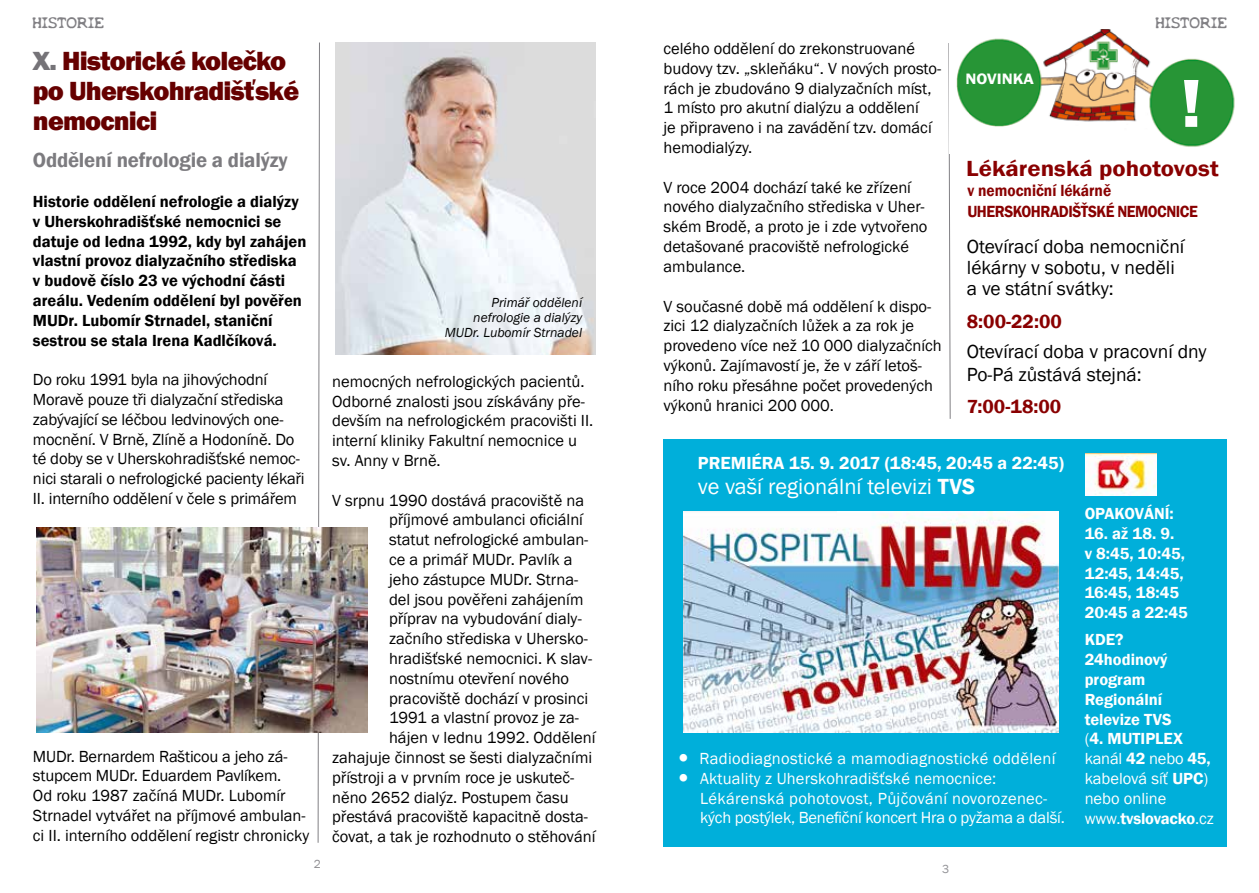
<style>
.page{position:relative;width:1259px;height:893px;background:#fff}
.page>*{position:absolute;margin:0;border:0;box-sizing:border-box;transform-origin:0 0}
.t1{font:600 70.35px "Franklin Gothic";color:#fff;scale:1.1 1}
.t2{font:800 27px/30px "Franklin Gothic";letter-spacing:-.03em;color:#600}
.t3{font:22.5px "Franklin Gothic";color:#fff}
.t4{font:600 22.5px "Franklin Gothic";color:#890001;scale:1.1 1}
.t5{font:600 21px "Franklin Gothic";letter-spacing:-.01em;color:#7c7b7f}
.t6{font:19.5px/21px "Franklin Gothic";color:#000}
.t7{font:600 19.5px "Franklin Gothic";color:#890001}
.t8{font:600 18px "Franklin Gothic";color:#fff}
.t9{font:600 16.65px/21.1px "Franklin Gothic";letter-spacing:-.03em;color:#890001;scale:.93 1}
.t10{font:16.5px/19.8px "Franklin Gothic";color:#000}
.t11{font:600 16.5px/19.8px "Franklin Gothic";color:#000}
.t12{font:600 16.5px/19.8px "Franklin Gothic";color:#fff}
.t13{font:16.5px/19.8px "Franklin Gothic";letter-spacing:.01em;color:#fff}
.t14{font:600 15.45px "Franklin Gothic";color:#fff;scale:1.1 1}
.t15{font:14.4px "X Files Regular";color:#818084}
.t16{font:italic 13.5px/15px "Franklin Gothic";color:#000;text-align:right}
.t17{font:12px "Franklin Gothic";color:#8f8e92}
.t18{font:12px "Franklin Gothic";color:#939397}
.s1{color:#757378}
.s2{font-weight:600}
.s3{font-size:27px}
.s4{font-weight:400}
</style>
<div class="page">
<svg style="left:318px;top:42px;width:2px;height:801px"></svg>
<div style="left:663px;top:440px;width:563px;height:407px;background:#00afda"></div>
<img style="left:683px;top:512px;width:375px;height:220px">
<img style="left:1085px;top:453px;width:71px;height:42px">
<svg style="left:948px;top:43px;width:2px;height:376px"></svg>
<img style="left:335px;top:43px;width:260px;height:312px">
<img style="left:949px;top:29px;width:286px;height:125px">
<img style="left:36px;top:528px;width:332px;height:205px">
<p class="t15" style="left:33px;top:17px;width:73px">HISTORIE</p>
<h2 class="t2" style="left:33px;top:46px;width:268px"><span class="s1">X.</span> Historické kolečko po Uherskohradišťské nemocnici</h2>
<p class="t5" style="left:33px;top:147px;width:256px">Oddělení nefrologie a dialýzy</p>
<p class="t11" style="left:33px;top:192px;width:275px">Historie oddělení nefrologie a dialýzy v Uherskohradišťské nemocnici se datuje od ledna 1992, kdy byl zahájen vlastní provoz dialyzačního střediska v budově číslo 23 ve východní části areálu. Vedením oddělení byl pověřen MUDr. Lubomír Strnadel, staniční sestrou se stala Irena Kadlčíková.</p>
<p class="t10" style="left:33px;top:370px;width:273px">Do roku 1991 byla na jihovýchodní Moravě pouze tři dialyzační střediska zabývající se léčbou ledvinových one&shy;mocnění. V Brně, Zlíně a Hodoníně. Do té doby se v Uherskohradišťské nemoc&shy;nici starali o nefrologické pacienty lékaři II. interního oddělení v čele s primářem</p>
<p class="t10" style="left:33px;top:746px;width:278px">MUDr. Bernardem Rašticou a jeho zá&shy;stupcem MUDr. Eduardem Pavlíkem.<br>Od roku 1987 začíná MUDr. Lubomír Strnadel vytvářet na příjmové ambulan&shy;ci II. interního oddělení registr chronicky</p>
<p class="t17" style="left:314px;top:857px;width:9px">2</p>
<p class="t16" style="left:445px;top:295px;width:139px">Primář oddělení nefrologie a dialýzy<br>MUDr. Lubomír Strnadel</p>
<p class="t10" style="left:332px;top:372px;width:263px">nemocných nefrologických pacientů.<br>Odborné znalosti jsou získávány pře&shy;devším na nefrologickém pracovišti II. interní kliniky Fakultní nemocnice u sv. Anny v Brně.</p>
<p class="t10" style="left:332px;top:491px;width:253px">V srpnu 1990 dostává pracoviště na</p>
<p class="t10" style="left:389px;top:510px;width:195px">příjmové ambulanci oficiální</p>
<p class="t10" style="left:389px;top:530px;width:201px">statut nefrologické ambulan-</p>
<p class="t10" style="left:389px;top:550px;width:185px">ce a primář MUDr. Pavlík a</p>
<p class="t10" style="left:389px;top:570px;width:191px">jeho zástupce MUDr. Strna-</p>
<p class="t10" style="left:389px;top:590px;width:196px">del jsou pověřeni zahájením</p>
<p class="t10" style="left:389px;top:609px;width:194px">příprav na vybudování dialy-</p>
<p class="t10" style="left:389px;top:629px;width:200px">začního střediska v Uhersko-</p>
<p class="t10" style="left:389px;top:649px;width:205px">hradišťské nemocnici. K slav-</p>
<p class="t10" style="left:389px;top:669px;width:182px">nostnímu otevření nového</p>
<p class="t10" style="left:389px;top:689px;width:201px">pracoviště dochází v prosinci</p>
<p class="t10" style="left:389px;top:708px;width:191px">1991 a vlastní provoz je za-</p>
<p class="t10" style="left:389px;top:728px;width:208px">hájen v lednu 1992. Oddělení</p>
<p class="t10" style="left:332px;top:748px;width:262px">zahajuje činnost se šesti dialyzačními</p>
<p class="t10" style="left:332px;top:768px;width:244px">přístroji a v prvním roce je uskuteč-</p>
<p class="t10" style="left:332px;top:788px;width:238px">něno 2652 dialýz. Postupem času</p>
<p class="t10" style="left:332px;top:807px;width:257px">přestává pracoviště kapacitně dosta-</p>
<p class="t10" style="left:332px;top:827px;width:265px">čovat, a tak je rozhodnuto o stěhování</p>
<p class="t10" style="left:663px;top:39px;width:279px">celého oddělení do zrekonstruované budovy tzv. „skleňáku“. V nových prosto&shy;rách je zbudováno 9 dialyzačních míst, 1 místo pro akutní dialýzu a oddělení<br>je připraveno i na zavádění tzv. domácí hemodialýzy.</p>
<p class="t10" style="left:663px;top:178px;width:265px">V roce 2004 dochází také ke zřízení nového dialyzačního střediska v Uher&shy;ském Brodě, a proto je i zde vytvořeno detašované pracoviště nefrologické ambulance.</p>
<p class="t10" style="left:663px;top:296px;width:280px">V současné době má oddělení k dispo&shy;zici 12 dialyzačních lůžek a za rok je provedeno více než 10 000 dialyzačních výkonů. Zajímavostí je, že v září letoš&shy;ního roku přesáhne počet provedených výkonů hranici 200 000.</p>
<p class="t14" style="left:965px;top:69px;width:64px">NOVINKA</p>
<p class="t15" style="left:1155px;top:17px;width:73px">HISTORIE</p>
<h1 class="t1" style="left:1179px;top:60px;width:22px">!</h1>
<h3 class="t4" style="left:966px;top:154px;width:231px">Lékárenská pohotovost</h3>
<p class="t9" style="left:967px;top:180px;width:249px">v nemocniční lékárně<br>UHERSKOHRADIŠŤSKÉ NEMOCNICE</p>
<p class="t6" style="left:967px;top:237px;width:219px">Otevírací doba nemocniční lékárny v sobotu, v neděli a ve státní svátky:</p>
<p class="t7" style="left:967px;top:309px;width:97px">8:00-22:00</p>
<p class="t6" style="left:967px;top:340px;width:241px;line-height:23.4px">Otevírací doba v pracovní dny<br>Po-Pá zůstává stejná:</p>
<p class="t7" style="left:967px;top:395px;width:96px">7:00-18:00</p>
<p class="t8" style="left:698px;top:452px;width:367px">PREMIÉRA 15. 9. 2017 (18:45, 20:45 a 22:45)</p>
<h3 class="t3" style="left:698px;top:473px;width:279px">ve vaší regionální televizi <span class="s2">TVS</span></h3>
<p class="t13" style="left:674px;top:749px;width:382px"><span class="s3">•</span> Radiodiagnostické a mamodiagnostické oddělení</p>
<p class="t13" style="left:700px;top:769px;width:366px;text-indent:-26px"><span class="s3">•</span> Aktuality z Uherskohradišťské nemocnice:<br>Lékárenská pohotovost, Půjčování novorozenec&shy;kých postýlek, Benefiční koncert Hra o pyžama a další.</p>
<p class="t18" style="left:942px;top:862px;width:9px">3</p>
<p class="t12" style="left:1084px;top:504px;width:91px">OPAKOVÁNÍ:</p>
<p class="t12" style="left:1084px;top:524px;width:105px">16. až 18. 9.<br>v 8:45, 10:45,<br>12:45, 14:45,<br>16:45, 18:45<br>20:45 a 22:45</p>
<p class="t12" style="left:1084px;top:630px;width:130px">KDE?<br>24hodinový program<br>Regionální televize TVS<br><span class="s4">(</span>4. MUTIPLEX <span class="s4">kanál</span> 42 <span class="s4">nebo</span> 45, <span class="s4">kabelová síť</span> UPC<span class="s4">) nebo online www.</span>tvslovacko<span class="s4">.cz</span></p>
</div>
